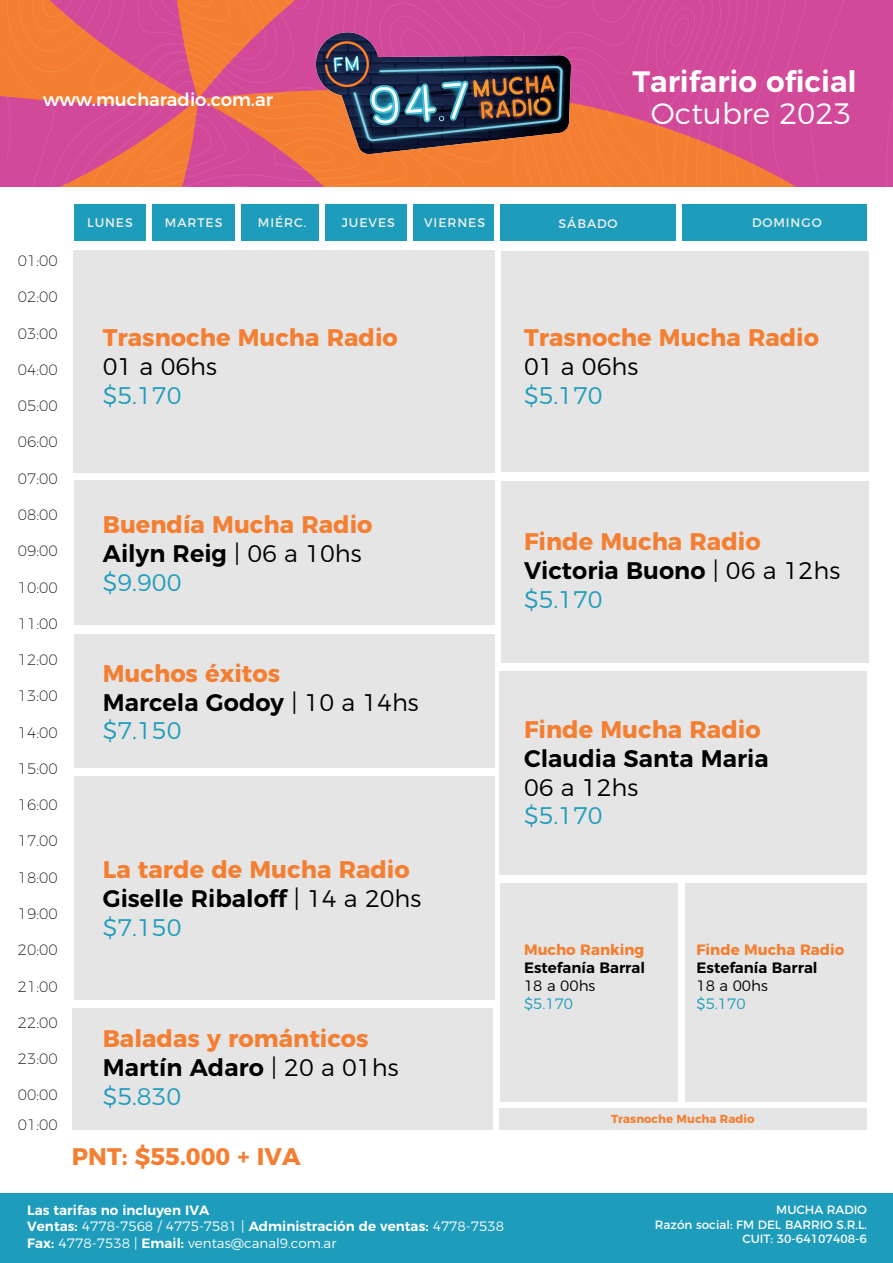
<style>
.page{position:relative;width:893px;height:1263px;background:#fff}
.page>*{position:absolute;margin:0;border:0;box-sizing:border-box;transform-origin:0 0}
.t1{font:600 29.55px "Montserrat";color:#fff}
.t2{font:300 29.55px "Montserrat";color:#fff}
.t3{font:700 24px/28.8px "Montserrat";color:#f47f33}
.t4{font:300 24px "Montserrat";color:#000001}
.t5{font:300 24px "Montserrat";color:#209dbc}
.t6{font:600 24px "Montserrat";color:#000001}
.t7{font:500 18.15px "Montserrat";color:#fff}
.t8{font:200 15px "Montserrat";color:#000001}
.t9{font:600 15px "Montserrat";color:#000001}
.t10{font:700 15px "Montserrat";color:#f47f33}
.t11{font:300 15px "Montserrat";color:#000001}
.t12{font:300 15px "Montserrat";color:#209dbc}
.t13{font:600 13.5px/16.2px "Montserrat";color:#fff}
.t14{font:12.45px "Montserrat";letter-spacing:.075em;color:#eef0ef}
.t15{font:12px/14.4px "Montserrat";color:#fff;text-align:right}
.t16{font:700 11.7px "Montserrat";color:#f47f33}
.s1{font-weight:600;color:#000001}
.s2{font-weight:300;color:#000001}
.s3{font-weight:300;color:#209dbc}
.s4{font-weight:300}
</style>
<div class="page">
<div style="left:847px;top:99px;width:39px;height:88px;background:#d2499a"></div>
<div style="left:847px;top:0;width:39px;height:99px;background:#d2499a"></div>
<div style="left:0;top:1193px;width:893px;height:70px;background:#1e9cbb"></div>
<div style="left:74px;top:204px;width:793px;height:37px;background:#1e9cbb"></div>
<div style="left:146px;top:203px;width:6px;height:40px;background:#fff"></div>
<div style="left:235px;top:203px;width:6px;height:40px;background:#fff"></div>
<div style="left:319px;top:203px;width:5px;height:40px;background:#fff"></div>
<div style="left:407px;top:203px;width:6px;height:40px;background:#fff"></div>
<div style="left:494px;top:203px;width:6px;height:40px;background:#fff"></div>
<div style="left:676px;top:203px;width:6px;height:40px;background:#fff"></div>
<svg style="left:886px;top:0;width:7px;height:187px"></svg>
<svg style="left:0;top:0;width:847px;height:187px;background:#de5d74"></svg>
<div style="left:73px;top:250px;width:422px;height:223px;background:#e4e5e4"></div>
<div style="left:74px;top:481px;width:421px;height:144px;background:#e4e5e4"></div>
<div style="left:74px;top:777px;width:420px;height:223px;background:#e4e5e4"></div>
<div style="left:500px;top:883px;width:178px;height:218px;background:#e4e5e4"></div>
<div style="left:685px;top:883px;width:181px;height:218px;background:#e4e5e4"></div>
<div style="left:74px;top:634px;width:421px;height:134px;background:#e4e5e4"></div>
<div style="left:501px;top:251px;width:367px;height:220px;background:#e4e5e4"></div>
<div style="left:501px;top:481px;width:367px;height:182px;background:#e4e5e4"></div>
<div style="left:500px;top:672px;width:367px;height:203px;background:#e4e5e4"></div>
<div style="left:500px;top:1108px;width:367px;height:22px;background:#e4e5e4"></div>
<div style="left:72px;top:1008px;width:421px;height:122px;background:#e4e5e4"></div>
<img style="left:310px;top:24px;width:273px;height:134px">
<p class="t7" style="left:43px;top:85px;width:231px">www.mucharadio.com.ar</p>
<p class="t1" style="left:632px;top:57px;width:226px">Tarifario oficial</p>
<p class="t2" style="left:651px;top:90px;width:202px">Octubre 2023</p>
<p class="t8" style="left:18px;top:249px;width:41px">01:00</p>
<p class="t8" style="left:18px;top:286px;width:41px">02:00</p>
<p class="t8" style="left:18px;top:322px;width:41px">03:00</p>
<p class="t8" style="left:18px;top:358px;width:41px">04:00</p>
<p class="t8" style="left:18px;top:394px;width:41px">05:00</p>
<p class="t8" style="left:18px;top:431px;width:41px">06:00</p>
<p class="t8" style="left:18px;top:467px;width:41px">07:00</p>
<p class="t8" style="left:18px;top:503px;width:41px">08:00</p>
<p class="t8" style="left:18px;top:539px;width:41px">09:00</p>
<p class="t8" style="left:18px;top:576px;width:41px">10:00</p>
<p class="t8" style="left:18px;top:612px;width:41px">11:00</p>
<p class="t8" style="left:18px;top:648px;width:41px">12:00</p>
<p class="t8" style="left:18px;top:685px;width:41px">13:00</p>
<p class="t8" style="left:18px;top:721px;width:41px">14:00</p>
<p class="t8" style="left:18px;top:757px;width:41px">15:00</p>
<p class="t8" style="left:18px;top:793px;width:41px">16:00</p>
<p class="t8" style="left:18px;top:830px;width:41px">17.00</p>
<p class="t8" style="left:18px;top:866px;width:41px">18:00</p>
<p class="t8" style="left:18px;top:902px;width:41px">19:00</p>
<p class="t8" style="left:18px;top:938px;width:41px">20:00</p>
<p class="t8" style="left:18px;top:975px;width:41px">21:00</p>
<p class="t8" style="left:18px;top:1011px;width:41px">22:00</p>
<p class="t8" style="left:18px;top:1047px;width:41px">23:00</p>
<p class="t8" style="left:18px;top:1084px;width:41px">00:00</p>
<p class="t8" style="left:18px;top:1113px;width:41px">01:00</p>
<p class="t14" style="left:87px;top:213px;width:47px">LUNES</p>
<p class="t14" style="left:165px;top:213px;width:59px">MARTES</p>
<p class="t14" style="left:258px;top:213px;width:50px">MIÉRC.</p>
<p class="t14" style="left:342px;top:213px;width:55px">JUEVES</p>
<p class="t14" style="left:424px;top:213px;width:63px">VIERNES</p>
<p class="t14" style="left:559px;top:214px;width:61px">SÁBADO</p>
<p class="t14" style="left:752px;top:213px;width:71px">DOMINGO</p>
<p class="t3" style="left:103px;top:321px;width:297px">Trasnoche Mucha Radio</p>
<p class="t4" style="left:103px;top:347px;width:116px">01 a 06hs</p>
<p class="t5" style="left:103px;top:376px;width:80px">$5.170</p>
<p class="t3" style="left:103px;top:508px;width:271px">Buendía Mucha Radio<br><span class="s1">Ailyn Reig</span> <span class="s2">| 06 a 10hs </span><span class="s3">$9.900</span></p>
<p class="t3" style="left:103px;top:657px;width:317px">Muchos éxitos<br><span class="s1">Marcela Godoy</span> <span class="s2">| 10 a 14hs </span><span class="s3">$7.150</span></p>
<p class="t3" style="left:103px;top:853px;width:320px">La tarde de Mucha Radio<br><span class="s1">Giselle Ribaloff</span> <span class="s2">| 14 a 20hs </span><span class="s3">$7.150</span></p>
<p class="t3" style="left:103px;top:1023px;width:297px">Baladas y románticos<br><span class="s1">Martín Adaro</span> <span class="s2">| 20 a 01hs </span><span class="s3">$5.830</span></p>
<p class="t3" style="left:524px;top:321px;width:297px">Trasnoche Mucha Radio</p>
<p class="t4" style="left:524px;top:347px;width:116px">01 a 06hs</p>
<p class="t5" style="left:524px;top:376px;width:80px">$5.170</p>
<p class="t3" style="left:524px;top:525px;width:318px">Finde Mucha Radio<br><span class="s1">Victoria Buono</span> <span class="s2">| 06 a 12hs </span><span class="s3">$5.170</span></p>
<p class="t3" style="left:524px;top:713px;width:238px">Finde Mucha Radio</p>
<p class="t6" style="left:524px;top:739px;width:246px">Claudia Santa Maria</p>
<p class="t4" style="left:524px;top:768px;width:116px">06 a 12hs</p>
<p class="t5" style="left:524px;top:797px;width:80px">$5.170</p>
<p class="t10" style="left:524px;top:938px;width:122px">Mucho Ranking</p>
<p class="t9" style="left:524px;top:956px;width:123px">Estefanía Barral</p>
<p class="t11" style="left:524px;top:974px;width:73px">18 a 00hs</p>
<p class="t12" style="left:524px;top:992px;width:51px">$5.170</p>
<p class="t10" style="left:696px;top:938px;width:149px">Finde Mucha Radio</p>
<p class="t9" style="left:696px;top:956px;width:123px">Estefanía Barral</p>
<p class="t11" style="left:696px;top:974px;width:73px">18 a 00hs</p>
<p class="t12" style="left:696px;top:992px;width:51px">$5.170</p>
<p class="t16" style="left:611px;top:1109px;width:145px">Trasnoche Mucha Radio</p>
<p class="t3" style="left:72px;top:1140px;width:230px">PNT: $55.000 + IVA</p>
<p class="t13" style="left:27px;top:1201px;width:478px">Las tarifas no incluyen IVA<br>Ventas: <span class="s4">4778-7568 / 4775-7581 |</span> Administración de ventas: <span class="s4">4778-7538<br></span>Fax: <span class="s4">4778-7538 |</span> Email: <span class="s4">ventas@canal9.com.ar</span></p>
<p class="t15" style="left:655px;top:1202px;width:214px">MUCHA RADIO<br>Razón social: FM DEL BARRIO S.R.L.<br>CUIT: 30-64107408-6</p>
</div>
